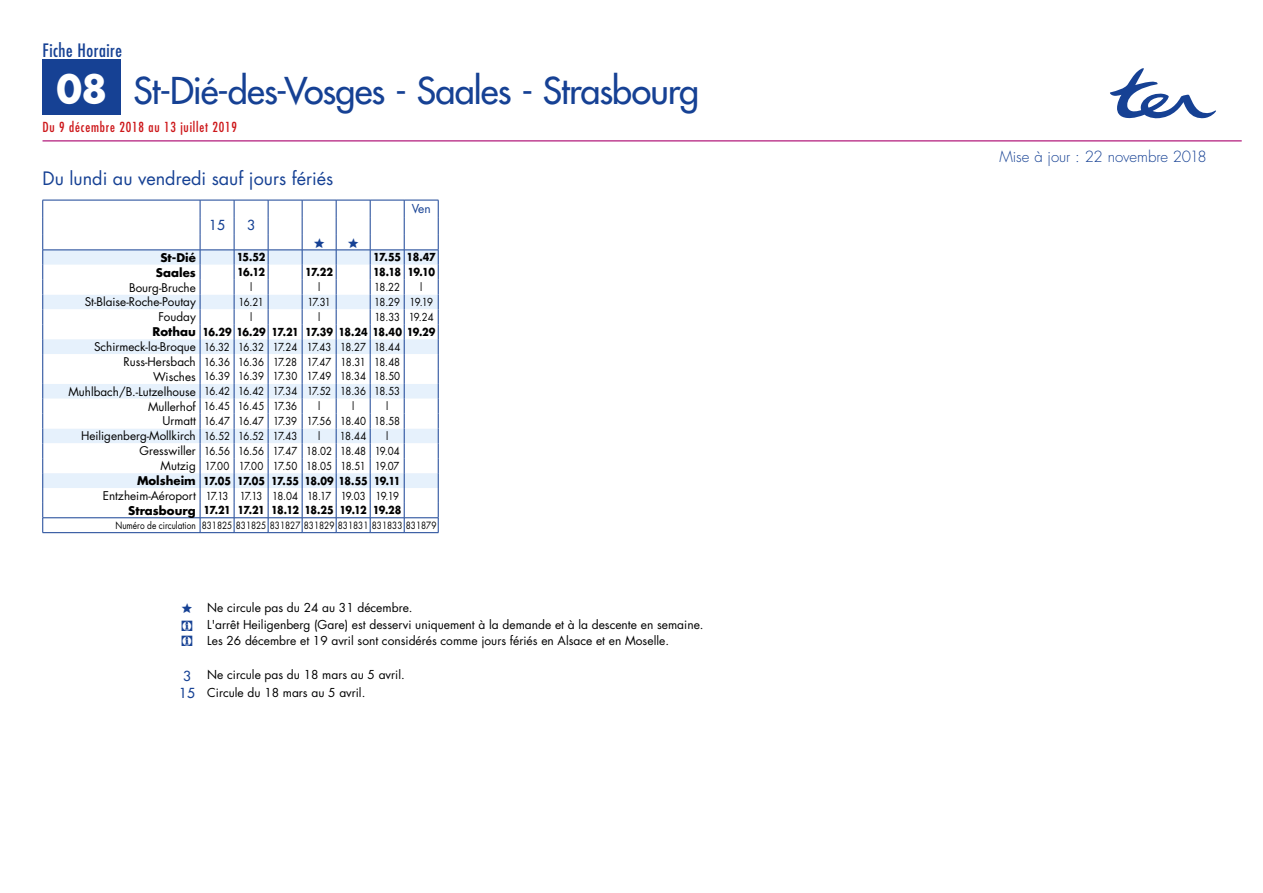
<style>
.page{position:relative;width:1263px;height:893px;background:#fff}
.page>*{position:absolute;margin:0;border:0;box-sizing:border-box;transform-origin:0 0}
.t1{font:500 36px "Futura Std";letter-spacing:-.025em;color:#164194}
.t2{font:18px "Futura Std";color:#164194}
.t3{font:condensed 18px "Futura Std";letter-spacing:.025em;color:#164194}
.t4{font:300 15px "Futura Std";letter-spacing:-.005em;color:#164194}
.t5{font:15px "Phileas";color:#164194}
.t6{font:condensed 13.5px "Futura Std";letter-spacing:.06em;color:#cd171a}
.t7{font:500 13.5px "Futura Std";color:#164194}
.t8{font:12px/17.9px "Futura Std";color:#000}
.t9{font:12px "Futura Std";color:#164194}
.t10{font:11.7px "Futura Std";color:#000}
.t11{font:700 11.7px "Futura Std";color:#000}
.t12{font:10.8px "Futura Std";letter-spacing:-.07em;color:#000;scale:.9 1}
.t13{font:700 10.8px "Futura Std";letter-spacing:-.06em;color:#000;scale:.9 1}
.t14{font:10.8px/14.9px "Futura Std";letter-spacing:-.045em;color:#000;scale:.9 1}
.t15{font:10.8px "Futura Std";letter-spacing:-.04em;color:#000;scale:.9 1}
.t16{font:10.8px "Futura Std";letter-spacing:-.05em;color:#000;scale:.9 1}
.t17{font:9.75px "Futura Std";color:#000;scale:.85 1}
.s1{font-weight:700;font-size:37.5px;color:#fff}
.s2{font-size:11.7px}
.s3{font-size:10.8px}
.s4{font-family:"Phileas";font-size:15px;color:#164194}
.s5{font-weight:500;font-size:13.5px;color:#164194}
</style>
<div class="page">
<div style="left:43px;top:60px;width:78px;height:55px;background:#164194"></div>
<hr style="left:43px;top:140px;width:1199px;height:1px;background:#aa026d">
<svg style="left:1110px;top:68px;width:106px;height:51px"></svg>
<svg style="left:43px;top:251px;width:395px;height:14px;background:#e5f0fb"></svg>
<svg style="left:43px;top:265px;width:395px;height:238px"></svg>
<hr style="left:43px;top:200px;width:157px;height:1px;background:#164194">
<hr style="left:200px;top:200px;width:34px;height:1px;background:#164194">
<hr style="left:234px;top:200px;width:34px;height:1px;background:#164194">
<hr style="left:268px;top:200px;width:34px;height:1px;background:#164194">
<hr style="left:302px;top:200px;width:34px;height:1px;background:#164194">
<hr style="left:336px;top:200px;width:34px;height:1px;background:#164194">
<hr style="left:370px;top:200px;width:34px;height:1px;background:#164194">
<hr style="left:404px;top:200px;width:34px;height:1px;background:#164194">
<hr style="left:43px;top:517px;width:157px;height:1px;background:#164194">
<svg style="left:42px;top:200px;width:1px;height:332px"></svg>
<hr style="left:200px;top:517px;width:34px;height:1px;background:#164194">
<hr style="left:234px;top:517px;width:34px;height:1px;background:#164194">
<hr style="left:268px;top:517px;width:34px;height:1px;background:#164194">
<hr style="left:302px;top:517px;width:34px;height:1px;background:#164194">
<hr style="left:336px;top:517px;width:34px;height:1px;background:#164194">
<hr style="left:370px;top:517px;width:34px;height:1px;background:#164194">
<hr style="left:404px;top:517px;width:34px;height:1px;background:#164194">
<hr style="left:43px;top:250px;width:157px;height:1px;background:#164194">
<hr style="left:200px;top:250px;width:34px;height:1px;background:#164194">
<hr style="left:234px;top:250px;width:34px;height:1px;background:#164194">
<hr style="left:268px;top:250px;width:34px;height:1px;background:#164194">
<hr style="left:302px;top:250px;width:34px;height:1px;background:#164194">
<hr style="left:336px;top:250px;width:34px;height:1px;background:#164194">
<hr style="left:370px;top:250px;width:34px;height:1px;background:#164194">
<hr style="left:404px;top:250px;width:34px;height:1px;background:#164194">
<svg style="left:200px;top:200px;width:1px;height:332px"></svg>
<svg style="left:234px;top:200px;width:1px;height:332px"></svg>
<svg style="left:268px;top:200px;width:1px;height:332px"></svg>
<svg style="left:302px;top:200px;width:1px;height:332px"></svg>
<svg style="left:336px;top:200px;width:1px;height:332px"></svg>
<svg style="left:370px;top:200px;width:1px;height:332px"></svg>
<svg style="left:404px;top:200px;width:1px;height:332px"></svg>
<svg style="left:438px;top:200px;width:1px;height:332px"></svg>
<hr style="left:43px;top:532px;width:157px;height:1px;background:#164194">
<hr style="left:200px;top:532px;width:34px;height:1px;background:#164194">
<hr style="left:234px;top:532px;width:34px;height:1px;background:#164194">
<hr style="left:268px;top:532px;width:34px;height:1px;background:#164194">
<hr style="left:302px;top:532px;width:34px;height:1px;background:#164194">
<hr style="left:336px;top:532px;width:34px;height:1px;background:#164194">
<hr style="left:370px;top:532px;width:34px;height:1px;background:#164194">
<hr style="left:404px;top:532px;width:34px;height:1px;background:#164194">
<h2 class="t3" style="left:43px;top:40px;width:81px">Fiche Horaire</h2>
<h1 class="t1" style="left:57px;top:68px;width:644px"><span class="s1">08</span> St-Dié-des-Vosges - Saales - Strasbourg</h1>
<p class="t6" style="left:43px;top:119px;width:196px">Du 9 décembre 2018 au 13 juillet 2019</p>
<h2 class="t2" style="left:43px;top:167px;width:292px">Du lundi au vendredi sauf jours fériés</h2>
<p class="t7" style="left:209px;top:216px;width:17px">15</p>
<p class="t7" style="left:247px;top:216px;width:9px">3</p>
<p class="t5" style="left:314px;top:234px;width:12px">O</p>
<p class="t5" style="left:348px;top:234px;width:12px">O</p>
<p class="t9" style="left:412px;top:201px;width:21px">Ven</p>
<p class="t11" style="left:160px;top:250px;width:37px">St-Dié</p>
<p class="t13" style="left:237px;top:250px;width:34px">15.52</p>
<p class="t13" style="left:373px;top:250px;width:71px">17.55 18.47</p>
<p class="t11" style="left:156px;top:264px;width:41px">Saales</p>
<p class="t13" style="left:237px;top:265px;width:32px">16.12</p>
<p class="t13" style="left:305px;top:265px;width:32px">17.22</p>
<p class="t13" style="left:373px;top:265px;width:70px">18.18 19.10</p>
<p class="t10" style="left:129px;top:280px;width:68px">Bourg-Bruche</p>
<p class="t12" style="left:250px;top:280px;width:4px">l</p>
<p class="t12" style="left:318px;top:280px;width:4px">l</p>
<p class="t12" style="left:374px;top:280px;width:30px">18.22</p>
<p class="t12" style="left:420px;top:280px;width:4px">l</p>
<p class="t10" style="left:85px;top:295px;width:113px">St-Blaise-Roche-Poutay</p>
<p class="t12" style="left:238px;top:295px;width:29px">16.21</p>
<p class="t12" style="left:307px;top:295px;width:28px">17.31</p>
<p class="t12" style="left:374px;top:295px;width:67px">18.29 19.19</p>
<p class="t10" style="left:158px;top:309px;width:39px">Fouday</p>
<p class="t12" style="left:250px;top:310px;width:4px">l</p>
<p class="t12" style="left:318px;top:310px;width:4px">l</p>
<p class="t12" style="left:374px;top:310px;width:67px">18.33 19.24</p>
<p class="t13" style="left:152px;top:325px;width:316px"><span class="s2">Rothau</span> 16.29 16.29 17.21 17.39 18.24 18.40 19.29</p>
<p class="t14" style="left:94px;top:339px;width:342px"><span class="s2">Schirmeck-la-Broque</span> 16.32 16.32 17.24 17.43 18.27 18.44</p>
<p class="t12" style="left:123px;top:355px;width:309px"><span class="s2">Russ-Hersbach</span> 16.36 16.36 17.28 17.47 18.31 18.48</p>
<p class="t14" style="left:153px;top:369px;width:276px"><span class="s2">Wisches</span> 16.39 16.39 17.30 17.49 18.34 18.50</p>
<p class="t16" style="left:68px;top:384px;width:370px"><span class="s2">Muhlbach/B.-Lutzelhouse</span> 16.42 16.42 17.34 17.52 18.36 18.53</p>
<p class="t15" style="left:148px;top:399px;width:167px"><span class="s2">Mullerhof</span> 16.45 16.45 17.36</p>
<p class="t12" style="left:318px;top:399px;width:4px">l</p>
<p class="t12" style="left:352px;top:399px;width:4px">l</p>
<p class="t14" style="left:162px;top:399px;width:266px;text-indent:224px">l<br><span class="s2">Urmatt</span> 16.47 16.47 17.39 17.56 18.40 18.58</p>
<p class="t10" style="left:81px;top:429px;width:218px">Heiligenberg-Mollkirch <span class="s3">16.52 16.52 17.43</span></p>
<p class="t12" style="left:318px;top:429px;width:4px">l</p>
<p class="t12" style="left:340px;top:429px;width:31px">18.44</p>
<p class="t12" style="left:386px;top:429px;width:4px">l</p>
<p class="t15" style="left:140px;top:444px;width:290px"><span class="s2">Gresswiller</span> 16.56 16.56 17.47 18.02 18.48 19.04</p>
<p class="t12" style="left:161px;top:459px;width:267px"><span class="s2">Mutzig</span> 17.00 17.00 17.50 18.05 18.51 19.07</p>
<p class="t13" style="left:137px;top:473px;width:294px"><span class="s2">Molsheim</span> 17.05 17.05 17.55 18.09 18.55 19.11</p>
<p class="t12" style="left:103px;top:489px;width:331px"><span class="s2">Entzheim-Aéroport</span> 17.13 17.13 18.04 18.17 19.03 19.19</p>
<p class="t13" style="left:128px;top:503px;width:305px"><span class="s2">Strasbourg</span> 17.21 17.21 18.12 18.25 19.12 19.28</p>
<p class="t17" style="left:115px;top:519px;width:379px">Numéro de circulation 831825 831825 831827 831829 831831 831833 831879</p>
<p class="t8" style="left:181px;top:598px;width:524px"><span class="s4">O</span> Ne circule pas du 24 au 31 décembre.<br><span class="s4">D</span> L'arrêt Heiligenberg (Gare) est desservi uniquement à la demande et à la descente en semaine.</p>
<p class="t8" style="left:181px;top:632px;width:490px"><span class="s4">D</span> Les 26 décembre et 19 avril sont considérés comme jours fériés en Alsace et en Moselle.</p>
<p class="t8" style="left:179px;top:666px;width:227px;text-indent:4px"><span class="s5">3</span> Ne circule pas du 18 mars au 5 avril.<br><span class="s5">15</span> Circule du 18 mars au 5 avril.</p>
<p class="t4" style="left:999px;top:147px;width:209px">Mise à jour : 22 novembre 2018</p>
</div>
